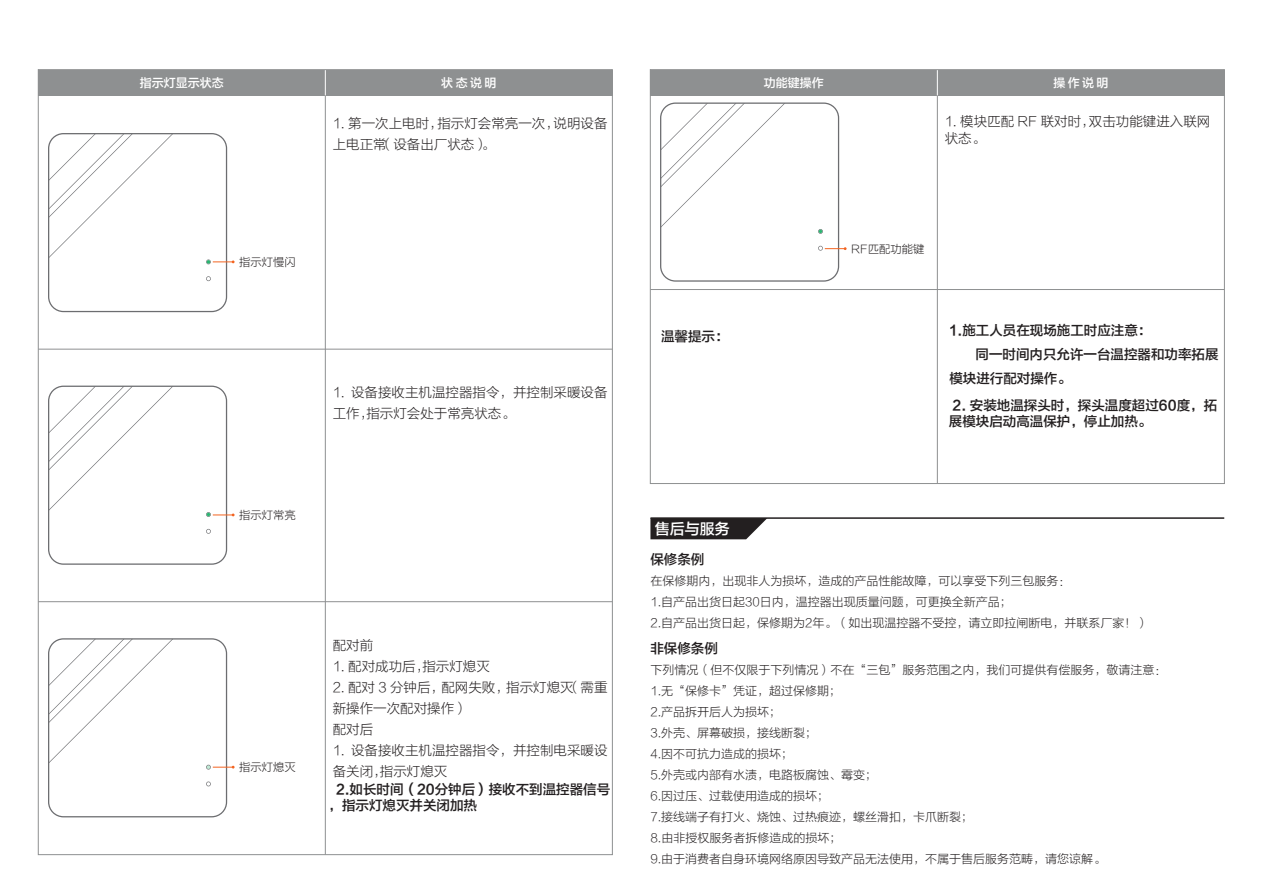
<style>
.page{position:relative;width:1263px;height:893px;background:#fff}
.page>*{position:absolute;margin:0;border:0;box-sizing:border-box;transform-origin:0 0}
.t1{font:15px "FZLTZHK GBK1 0";color:#fff}
.t2{font:13.5px/21px "FZLTKHK GBK1 0";color:#231f20}
.t3{font:13.5px/16.2px "FZLTZHK GBK1 0";color:#231f20}
.t4{font:12px/21px "FZLTKHK GBK1 0";color:#231f20}
.t5{font:12px "FZLTZHK GBK1 0";color:#fff}
.t6{font:11.25px "FZLTKHK GBK1 0";color:#231f20}
</style>
<div class="page">
<svg style="left:48px;top:133px;width:187px;height:179px"></svg>
<svg style="left:48px;top:386px;width:187px;height:179px"></svg>
<svg style="left:48px;top:638px;width:187px;height:179px"></svg>
<hr style="left:38px;top:95px;width:574px;height:1px;background:#6c6d70">
<hr style="left:38px;top:349px;width:574px;height:1px;background:#8e9091">
<hr style="left:650px;top:289px;width:574px;height:1px;background:#8e9091">
<hr style="left:38px;top:601px;width:574px;height:1px;background:#8e9091">
<hr style="left:325px;top:95px;width:1px;height:760px;background:#8e9091">
<div style="left:38px;top:70px;width:574px;height:25px;background:#8e9091"></div>
<svg style="left:325px;top:70px;width:1px;height:25px"></svg>
<svg style="left:660px;top:103px;width:186px;height:179px"></svg>
<hr style="left:650px;top:95px;width:574px;height:1px;background:#6c6d70">
<hr style="left:937px;top:95px;width:1px;height:388px;background:#8e9091">
<div style="left:650px;top:70px;width:574px;height:25px;background:#8e9091"></div>
<svg style="left:937px;top:70px;width:1px;height:25px"></svg>
<hr style="left:650px;top:517px;width:574px;height:2px;background:#231f20">
<svg style="left:650px;top:518px;width:117px;height:21px;background:#363334"></svg>
<p class="t5" style="left:140px;top:76px;width:86px">指示灯显示状态</p>
<p class="t5" style="left:441px;top:76px;width:57px">状态说明</p>
<p class="t2" style="left:333px;top:113px;width:276px">1. 第一次上电时，指示灯会常亮一次，说明设备上电正常（设备出厂状态）。</p>
<p class="t6" style="left:239px;top:256px;width:58px">指示灯慢闪</p>
<p class="t6" style="left:239px;top:509px;width:58px">指示灯常亮</p>
<p class="t2" style="left:333px;top:382px;width:276px">1. 设备接收主机温控器指令，并控制采暖设备工作，指示灯会处于常亮状态。</p>
<p class="t6" style="left:239px;top:761px;width:58px">指示灯熄灭</p>
<p class="t2" style="left:333px;top:635px;width:42px">配对前</p>
<p class="t2" style="left:333px;top:656px;width:159px">1. 配对成功后，指示灯熄灭</p>
<p class="t2" style="left:333px;top:677px;width:276px">2. 配对 3 分钟后，配网失败，指示灯熄灭（需重新操作一次配对操作）<br>配对后</p>
<p class="t2" style="left:333px;top:740px;width:276px">1. 设备接收主机温控器指令，并控制电采暖设备关闭，指示灯熄灭</p>
<p class="t3" style="left:329px;top:782px;width:283px;text-indent:7px">2.如长时间（20分钟后）接收不到温控器信号，指示灯熄灭并关闭加热</p>
<p class="t5" style="left:764px;top:76px;width:61px">功能键操作</p>
<p class="t5" style="left:1053px;top:76px;width:57px">操作说明</p>
<p class="t2" style="left:945px;top:114px;width:267px;line-height:16.2px">1. 模块匹配 RF 联对时，双击功能键进入联网状态。</p>
<p class="t6" style="left:851px;top:243px;width:75px">RF匹配功能键</p>
<p class="t3" style="left:661px;top:329px;width:69px">温馨提示：</p>
<p class="t3" style="left:949px;top:323px;width:204px">1.施工人员在现场施工时应注意：</p>
<p class="t3" style="left:975px;top:347px;width:244px">同一时间内只允许一台温控器和功率拓展</p>
<p class="t3" style="left:949px;top:371px;width:123px">模块进行配对操作。</p>
<p class="t3" style="left:949px;top:398px;width:270px">2. 安装地温探头时，探头温度超过60度，拓展模块启动高温保护，停止加热。</p>
<p class="t1" style="left:655px;top:520px;width:76px">售后与服务</p>
<p class="t3" style="left:650px;top:552px;width:55px">保修条例</p>
<p class="t4" style="left:650px;top:571px;width:499px">在保修期内，出现非人为损坏，造成的产品性能故障，可以享受下列三包服务：<br>1.自产品出货日起30日内，温控器出现质量问题，可更换全新产品；<br>2.自产品出货日起，保修期为2年。（如出现温控器不受控，请立即拉闸断电，并联系厂家！）</p>
<p class="t3" style="left:650px;top:640px;width:69px">非保修条例</p>
<p class="t4" style="left:650px;top:659px;width:518px">下列情况（但不仅限于下列情况）不在“三包”服务范围之内，我们可提供有偿服务，敬请注意：<br>1.无“保修卡”凭证，超过保修期；<br>2.产品拆开后人为损坏；<br>3.外壳、屏幕破损，接线断裂；<br>4.因不可抗力造成的损坏；<br>5.外壳或内部有水渍，电路板腐蚀、霉变；<br>6.因过压、过载使用造成的损坏；<br>7.接线端子有打火、烧蚀、过热痕迹，螺丝滑扣，卡爪断裂；<br>8.由非授权服务者拆修造成的损坏；<br>9.由于消费者自身环境网络原因导致产品无法使用，不属于售后服务范畴，请您谅解。</p>
</div>
